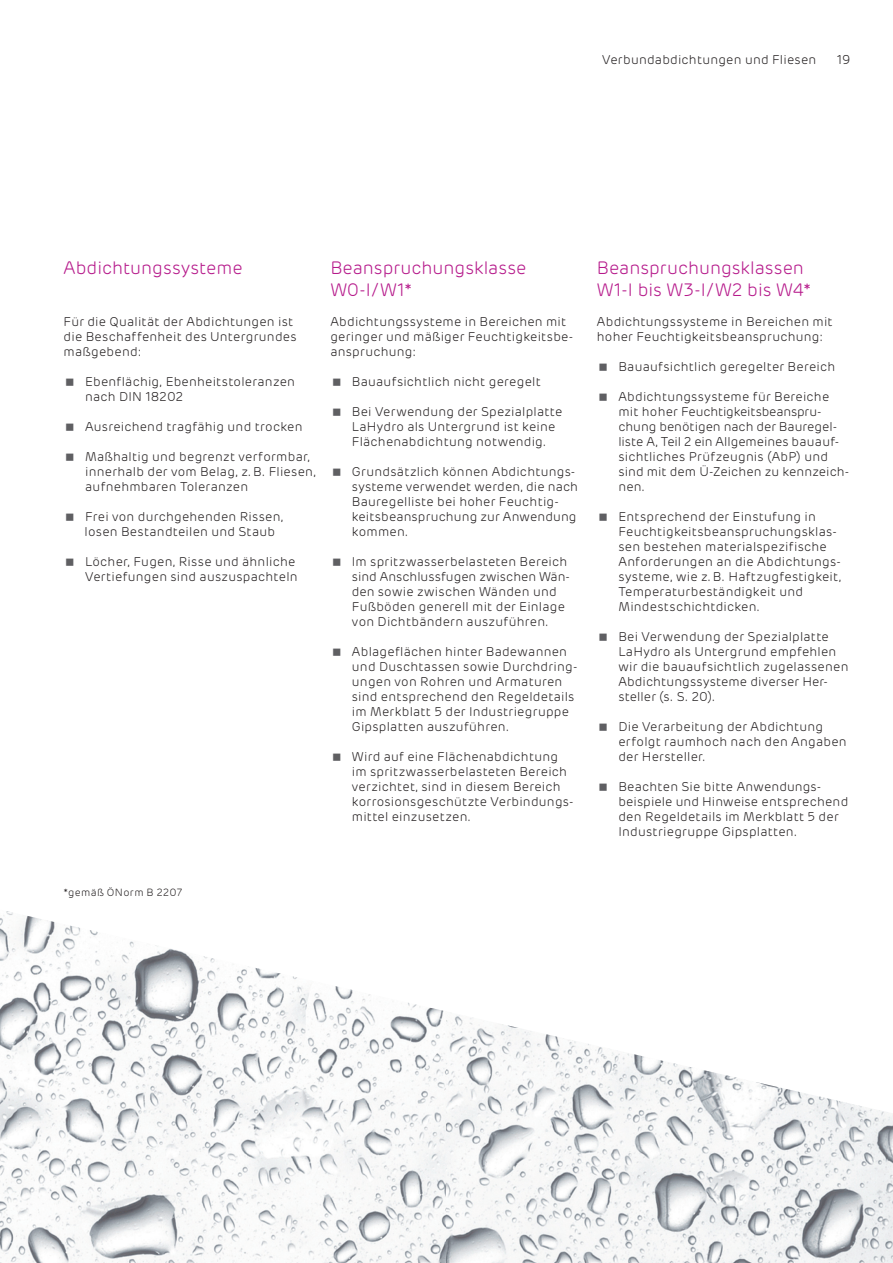
<style>
.page{position:relative;width:893px;height:1263px;background:#fff}
.page>*{position:absolute;margin:0;border:0;box-sizing:border-box;transform-origin:0 0}
.t1{font:300 18px/22.5px "Rubrik";color:#b61a8b}
.t2{font:300 12.75px/15px "Rubrik";letter-spacing:.015em;color:#231f20}
.t3{font:300 10.5px "Rubrik";letter-spacing:.035em;color:#231f20}
</style>
<div class="page">
<img style="left:0;top:911px;width:247px;height:352px">
<img style="left:247px;top:966px;width:199px;height:297px">
<img style="left:446px;top:1015px;width:248px;height:248px">
<img style="left:694px;top:1070px;width:199px;height:193px">
<p class="t2" style="left:602px;top:52px;width:216px">Verbundabdichtungen und Fliesen</p>
<p class="t2" style="left:837px;top:52px;width:15px">19</p>
<h1 class="t1" style="left:64px;top:257px;width:181px">Abdichtungssysteme</h1>
<p class="t2" style="left:64px;top:315px;width:235px">Für die Qualität der Abdichtungen ist die Beschaffenheit des Untergrundes maßgebend:</p>
<p class="t2" style="left:85px;top:375px;width:211px">Ebenflächig, Ebenheitstoleranzen nach DIN 18202</p>
<p class="t2" style="left:85px;top:420px;width:219px">Ausreichend tragfähig und trocken</p>
<p class="t2" style="left:85px;top:450px;width:232px">Maßhaltig und begrenzt verformbar, innerhalb der vom Belag, z. B. Fliesen, aufnehmbaren Toleranzen</p>
<p class="t2" style="left:85px;top:510px;width:200px">Frei von durchgehenden Rissen, losen Bestandteilen und Staub</p>
<p class="t2" style="left:85px;top:555px;width:214px">Löcher, Fugen, Risse und ähnliche<br>Vertiefungen sind auszuspachteln</p>
<h1 class="t1" style="left:330px;top:257px;width:198px">Beanspruchungsklasse<br>W0-I/W1*</h1>
<p class="t2" style="left:330px;top:315px;width:244px">Abdichtungssysteme in Bereichen mit geringer und mäßiger Feuchtigkeitsbe&shy;anspruchung:</p>
<p class="t2" style="left:352px;top:375px;width:190px">Bauaufsichtlich nicht geregelt</p>
<p class="t2" style="left:352px;top:405px;width:212px">Bei Verwendung der Spezialplatte<br>LaHydro als Untergrund ist keine<br>Flächenabdichtung notwendig.</p>
<p class="t2" style="left:352px;top:465px;width:228px">Grundsätzlich können Abdichtungs&shy;systeme verwendet werden, die nach<br>Bauregelliste bei hoher Feuchtig&shy;keitsbeanspruchung zur Anwendung kommen.</p>
<p class="t2" style="left:352px;top:555px;width:220px">Im spritzwasserbelasteten Bereich sind Anschlussfugen zwischen Wän&shy;den sowie zwischen Wänden und Fußböden generell mit der Einlage von Dichtbändern auszuführen.</p>
<p class="t2" style="left:352px;top:645px;width:227px">Ablageflächen hinter Badewannen und Duschtassen sowie Durchdring&shy;ungen von Rohren und Armaturen sind entsprechend den Regeldetails im Merkblatt 5 der Industriegruppe Gipsplatten auszuführen.</p>
<p class="t2" style="left:352px;top:750px;width:223px">Wird auf eine Flächenabdichtung im spritzwasserbelasteten Bereich verzichtet, sind in diesem Bereich korrosionsgeschützte Verbindungs&shy;mittel einzusetzen.</p>
<p class="t3" style="left:64px;top:887px;width:120px">*gemäß ÖNorm B 2207</p>
<h1 class="t1" style="left:597px;top:257px;width:215px">Beanspruchungsklassen<br>W1-I bis W3-I/W2 bis W4*</h1>
<p class="t2" style="left:597px;top:315px;width:237px">Abdichtungssysteme in Bereichen mit hoher Feuchtigkeitsbeanspruchung:</p>
<p class="t2" style="left:618px;top:360px;width:218px">Bauaufsichtlich geregelter Bereich</p>
<p class="t2" style="left:618px;top:390px;width:232px">Abdichtungssysteme für Bereiche mit hoher Feuchtigkeitsbeanspru&shy;chung benötigen nach der Bauregel&shy;liste A, Teil 2 ein Allgemeines bauauf&shy;sichtliches Prüfzeugnis (AbP) und sind mit dem Ü-Zeichen zu kennzeich&shy;nen.</p>
<p class="t2" style="left:618px;top:510px;width:224px">Entsprechend der Einstufung in Feuchtigkeitsbeanspruchungsklas&shy;sen bestehen materialspezifische Anforderungen an die Abdichtungs&shy;systeme, wie z. B. Haftzugfestigkeit, Temperaturbeständigkeit und Mindestschichtdicken.</p>
<p class="t2" style="left:618px;top:630px;width:232px">Bei Verwendung der Spezialplatte<br>LaHydro als Untergrund empfehlen wir die bauaufsichtlich zugelassenen<br>Abdichtungssysteme diverser Her&shy;steller (s. S. 20).</p>
<p class="t2" style="left:618px;top:720px;width:230px">Die Verarbeitung der Abdichtung erfolgt raumhoch nach den Angaben der Hersteller.</p>
<p class="t2" style="left:618px;top:780px;width:231px">Beachten Sie bitte Anwendungs&shy;beispiele und Hinweise entsprechend den Regeldetails im Merkblatt 5 der Industriegruppe Gipsplatten.</p>
</div>
